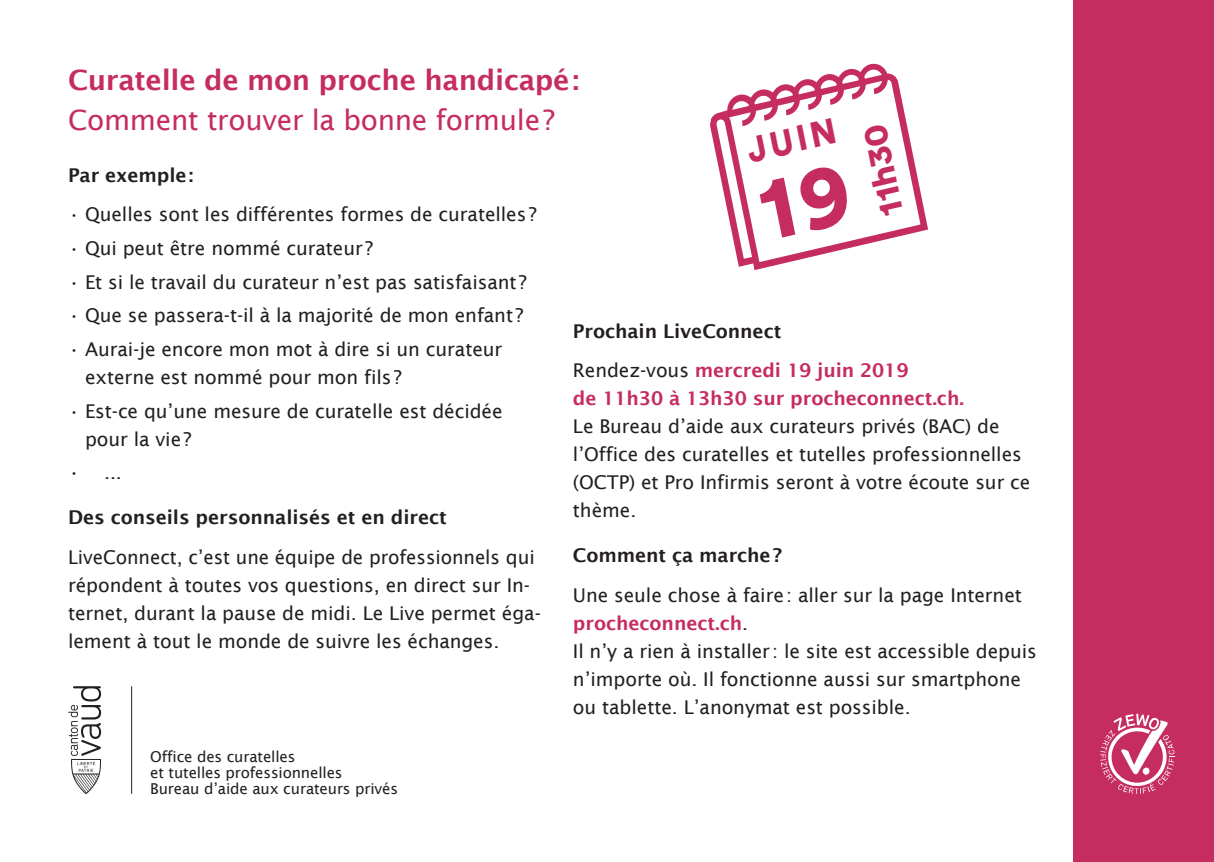
<style>
.page{position:relative;width:1214px;height:862px;background:#fff}
.page>*{position:absolute;margin:0;border:0;box-sizing:border-box;transform-origin:0 0}
.t1{font:900 35.4px "Circular Std";color:#c52c5f;scale:.96 1}
.t2{font:900 34px "Circular Std";color:#c52c5f;scale:1.04 1}
.Titre_intérieur{font:600 28px/40px "Lucida Sans";letter-spacing:-.01em;color:#c52c5f}
.t3{font:19px/28px "Lucida Sans";letter-spacing:-.005em;color:#231f20}
.t4{font:600 19px "Lucida Sans";letter-spacing:-.005em;color:#231f20}
.Texte_courant{font:15px "Lucida Sans";letter-spacing:-.01em;color:#231f20}
.s1{font-weight:400}
.s2{font-weight:600;color:#c52c5f}
</style>
<div class="page">
<div style="left:1073px;top:0;width:140px;height:862px;background:#c52c5f"></div>
<svg style="left:1100px;top:714px;width:74px;height:80px"></svg>
<svg style="left:710px;top:63px;width:218px;height:207px"></svg>
<svg style="left:68px;top:686px;width:33px;height:108px"></svg>
<svg style="left:131px;top:686px;width:1px;height:108px"></svg>
<svg style="left:757px;top:163px;width:95px;height:78px"></svg>
<p class="Titre_intérieur" style="left:68px;top:59px;width:513px">Curatelle de mon proche handicapé:<br><span class="s1">Comment trouver la bonne formule?</span></p>
<p class="t1" style="left:742px;top:128px;width:96px;rotate:-13deg">JUIN</p>
<p class="t2" style="left:869px;top:219px;width:90px;rotate:-101deg">11h30</p>
<p class="t4" style="left:68px;top:164px;width:127px">Par exemple:</p>
<p class="t3" style="left:68px;top:200px;width:470px">• Quelles sont les différentes formes de curatelles?</p>
<p class="t3" style="left:68px;top:234px;width:306px">• Qui peut être nommé curateur ?</p>
<p class="t3" style="left:68px;top:268px;width:460px">• Et si le travail du curateur n’est pas satisfaisant ?</p>
<p class="t3" style="left:68px;top:301px;width:457px">• Que se passera-t-il à la majorité de mon enfant ?</p>
<p class="t3" style="left:85px;top:335px;width:419px;text-indent:-17px">• Aurai-je encore mon mot à dire si un curateur externe est nommé pour mon fils?</p>
<p class="t3" style="left:85px;top:397px;width:419px;text-indent:-17px">• Est-ce qu’une mesure de curatelle est décidée pour la vie?</p>
<p class="t3" style="left:68px;top:458px;width:55px">• ...</p>
<p class="t4" style="left:68px;top:507px;width:380px">Des conseils personnalisés et en direct</p>
<p class="t3" style="left:68px;top:543px;width:474px">LiveConnect, c’est une équipe de professionnels qui répondent à toutes vos questions, en direct sur In&shy;ternet, durant la pause de midi. Le Live permet éga&shy;lement à tout le monde de suivre les échanges.</p>
<p class="t4" style="left:573px;top:320px;width:210px">Prochain LiveConnect</p>
<p class="t3" style="left:573px;top:356px;width:459px">Rendez-vous <span class="s2">mercredi 19 juin 2019<br>de 11h30 à 13h30 sur procheconnect.ch.<br></span>Le Bureau d’aide aux curateurs privés (BAC) de l’Office des curatelles et tutelles professionnelles (OCTP) et Pro Infirmis seront à votre écoute sur ce thème.</p>
<p class="t4" style="left:573px;top:545px;width:211px">Comment ça marche?</p>
<p class="t3" style="left:573px;top:581px;width:465px">Une seule chose à faire: aller sur la page Internet <span class="s2">procheconnect.ch</span>.<br>Il n’y a rien à installer : le site est accessible depuis n’importe où. Il fonctionne aussi sur smartphone ou tablette. L’anonymat est possible.</p>
<p class="Texte_courant" style="left:150px;top:748px;width:147px">Office des curatelles</p>
<p class="Texte_courant" style="left:150px;top:764px;width:194px">et tutelles professionnelles</p>
<p class="Texte_courant" style="left:150px;top:780px;width:249px">Bureau d’aide aux curateurs privés</p>
</div>
